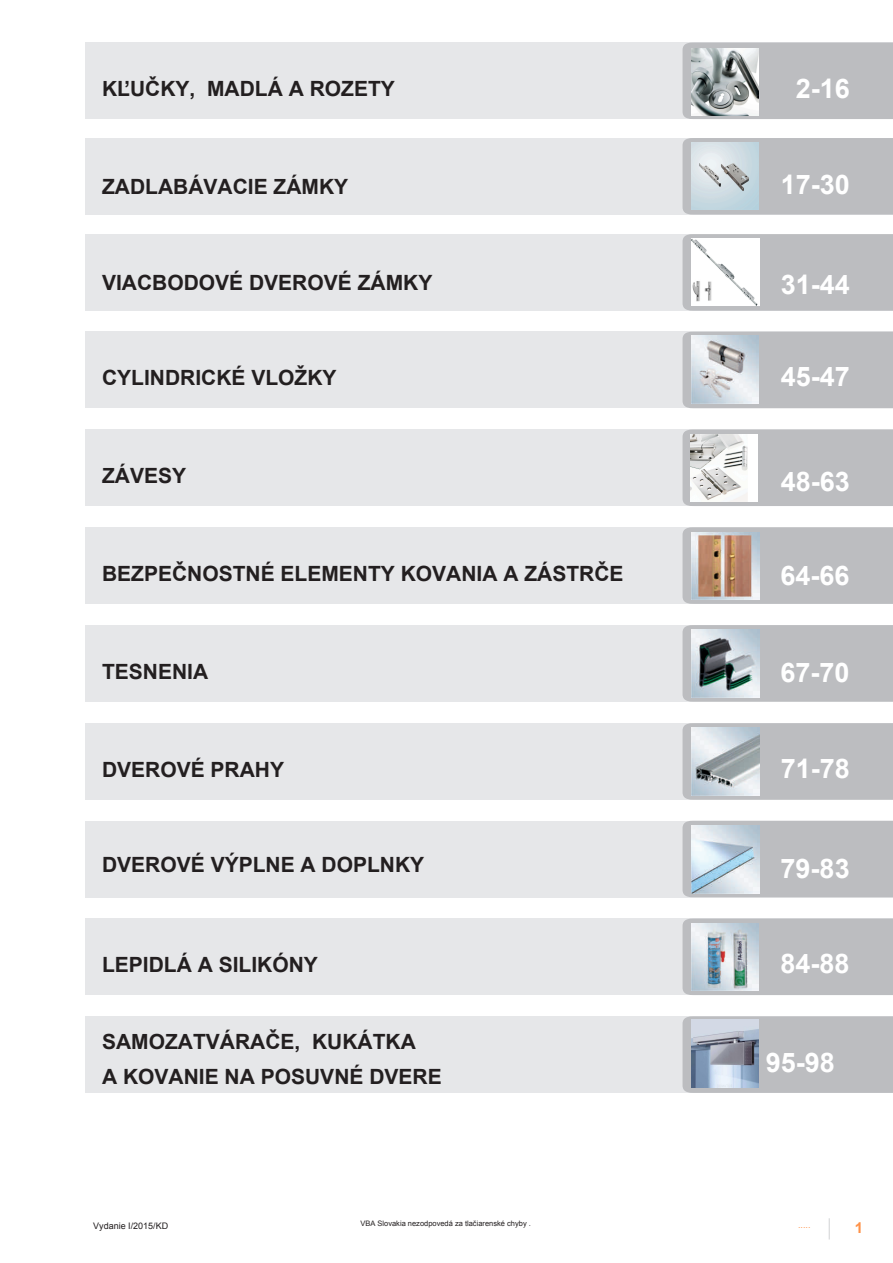
<style>
.page{position:relative;width:893px;height:1263px;background:#fff}
.page>*{position:absolute;margin:0;border:0;box-sizing:border-box;transform-origin:0 0}
.t1{font:700 27px "Arial";color:#fff}
.t2{font:700 21px/35.4px "Arial";color:#231f20}
.t3{font:700 15px "Arial";color:#fe9249}
.t4{font:9px "Arial";color:#231f20}
.t5{font:9px "Arial";color:#fe9249}
.t6{font:7.5px "Arial";color:#231f20}
.s1{font-style:inherit}
</style>
<div class="page">
<div style="left:85px;top:43px;width:808px;height:76px;background:#e6e7e9"></div>
<div style="left:85px;top:1016px;width:808px;height:77px;background:#e6e7e9"></div>
<div style="left:85px;top:918px;width:808px;height:77px;background:#e6e7e9"></div>
<div style="left:85px;top:821px;width:808px;height:76px;background:#e6e7e9"></div>
<div style="left:85px;top:723px;width:808px;height:77px;background:#e6e7e9"></div>
<div style="left:85px;top:625px;width:808px;height:77px;background:#e6e7e9"></div>
<div style="left:85px;top:527px;width:808px;height:77px;background:#e6e7e9"></div>
<div style="left:85px;top:429px;width:808px;height:77px;background:#e6e7e9"></div>
<div style="left:85px;top:332px;width:808px;height:76px;background:#e6e7e9"></div>
<div style="left:85px;top:234px;width:808px;height:77px;background:#e6e7e9"></div>
<div style="left:682px;top:43px;width:211px;height:76px;background:#bcbdc0"></div>
<div style="left:682px;top:918px;width:211px;height:77px;background:#bcbdc0"></div>
<div style="left:682px;top:1016px;width:211px;height:77px;background:#bcbdc0"></div>
<div style="left:682px;top:821px;width:211px;height:76px;background:#bcbdc0"></div>
<div style="left:682px;top:723px;width:211px;height:77px;background:#bcbdc0"></div>
<div style="left:682px;top:625px;width:211px;height:77px;background:#bcbdc0"></div>
<div style="left:682px;top:527px;width:211px;height:77px;background:#bcbdc0"></div>
<div style="left:682px;top:429px;width:211px;height:77px;background:#bcbdc0"></div>
<div style="left:682px;top:332px;width:211px;height:76px;background:#bcbdc0"></div>
<div style="left:682px;top:234px;width:211px;height:77px;background:#bcbdc0"></div>
<img style="left:691px;top:336px;width:68px;height:68px">
<img style="left:691px;top:727px;width:68px;height:68px">
<img style="left:691px;top:825px;width:68px;height:68px">
<img style="left:691px;top:532px;width:68px;height:68px">
<img style="left:691px;top:923px;width:68px;height:68px">
<div style="left:85px;top:138px;width:808px;height:77px;background:#e6e7e9"></div>
<div style="left:682px;top:138px;width:211px;height:77px;background:#bcbdc0"></div>
<svg style="left:829px;top:1218px;width:1px;height:21px"></svg>
<img style="left:691px;top:630px;width:68px;height:68px">
<img style="left:692px;top:48px;width:66px;height:68px">
<img style="left:692px;top:239px;width:67px;height:67px">
<img style="left:691px;top:435px;width:67px;height:67px">
<img style="left:692px;top:142px;width:67px;height:68px">
<img style="left:691px;top:1020px;width:67px;height:67px">
<p class="t2" style="left:102px;top:72px;width:294px"><span class="s1">K</span>ĽUČKY<span class="s1">,</span> MADLÁ A ROZETY</p>
<p class="t1" style="left:796px;top:71px;width:56px">2<span class="s1">-1</span>6</p>
<p class="t2" style="left:102px;top:170px;width:248px">ZADLABÁVACIE <span class="s1">Z</span>ÁMKY</p>
<p class="t1" style="left:781px;top:167px;width:71px">17<span class="s1">-</span>30</p>
<p class="t2" style="left:102px;top:266px;width:332px">VIACBODOVÉ DVEROVÉ ZÁMKY</p>
<p class="t1" style="left:781px;top:266px;width:71px">31<span class="s1">-</span>44</p>
<p class="t2" style="left:102px;top:361px;width:236px">CYLINDRICKÉ VLOŽKY</p>
<p class="t1" style="left:781px;top:358px;width:71px">45<span class="s1">-</span>47</p>
<p class="t2" style="left:102px;top:459px;width:86px"><span class="s1">Z</span>ÁVESY</p>
<p class="t1" style="left:781px;top:463px;width:71px">48<span class="s1">-</span>63</p>
<p class="t2" style="left:102px;top:557px;width:523px">BEZPEČNOSTNÉ ELEMENTY KOVANIA A ZÁSTRČE</p>
<p class="t1" style="left:780px;top:556px;width:71px"><span class="s1">6</span>4<span class="s1">-</span>66</p>
<p class="t2" style="left:102px;top:655px;width:108px">TESNENIA</p>
<p class="t1" style="left:780px;top:655px;width:71px">67<span class="s1">-</span>70</p>
<p class="t2" style="left:102px;top:752px;width:184px">DVEROVÉ PRAHY</p>
<p class="t1" style="left:781px;top:750px;width:71px">71<span class="s1">-</span>78</p>
<p class="t2" style="left:102px;top:847px;width:324px">DVEROVÉ VÝPLNE A DOPLNKY</p>
<p class="t1" style="left:781px;top:850px;width:71px">79<span class="s1">-</span>83</p>
<p class="t2" style="left:102px;top:948px;width:217px">LEPIDLÁ A SILIKÓNY</p>
<p class="t1" style="left:780px;top:946px;width:71px">84<span class="s1">-</span>88</p>
<p class="t2" style="left:102px;top:1024px;width:341px"><span class="s1">SAMOZA</span>TVÁRAČE<span class="s1">,</span> KUKÁTKA<br>A KOVANIE NA POSUVNÉ DVERE</p>
<p class="t1" style="left:766px;top:1044px;width:71px"><span class="s1">9</span>5<span class="s1">-</span>98</p>
<p class="t4" style="left:93px;top:1220px;width:77px">Vydanie I/2015/KD</p>
<p class="t6" style="left:360px;top:1218px;width:172px">VBA Slovakia nezodpovedá za tlačiarenské chyby .</p>
<p class="t5" style="left:798px;top:1219px;width:14px">.....</p>
<p class="t3" style="left:855px;top:1217px;width:10px">1</p>
</div>
